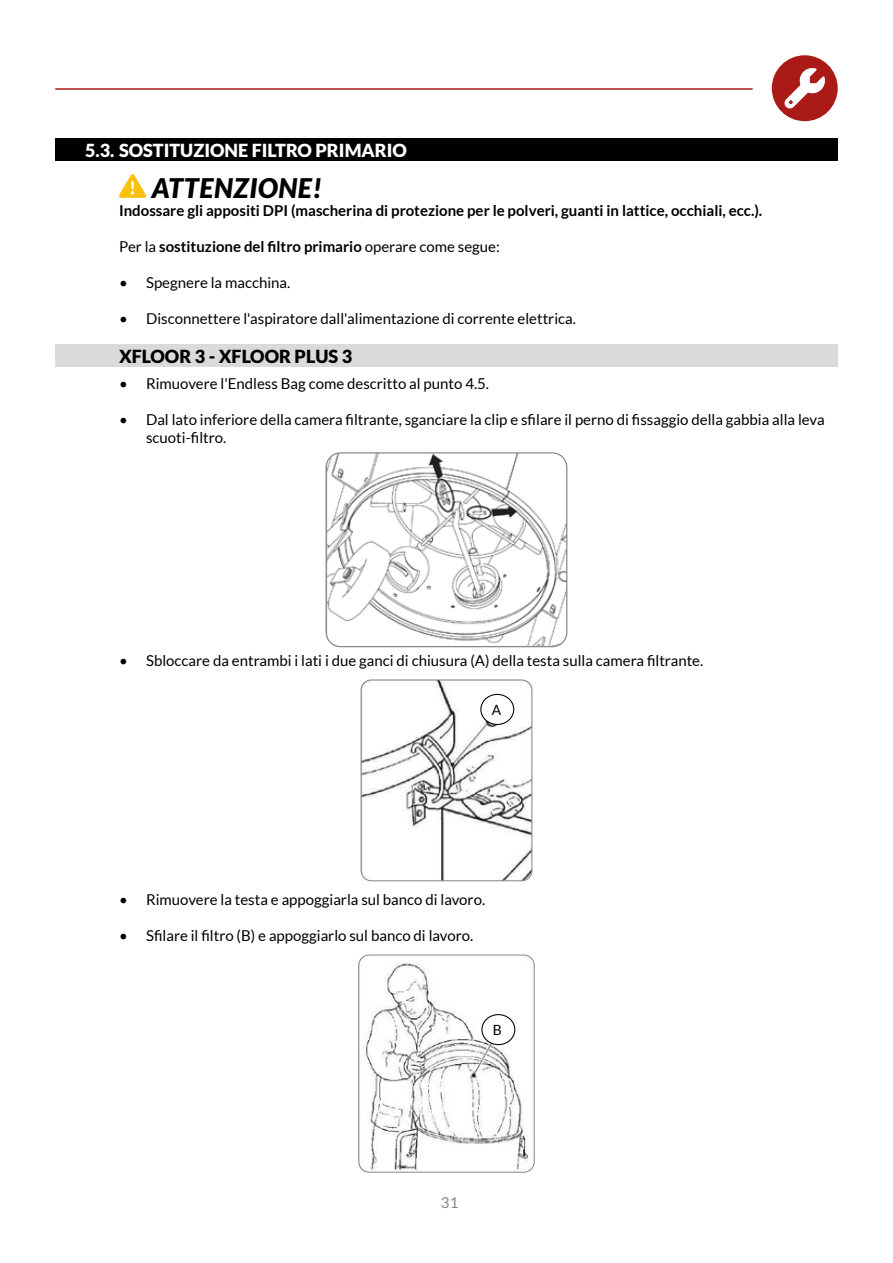
<style>
.page{position:relative;width:893px;height:1263px;background:#fff}
.page>*{position:absolute;margin:0;border:0;box-sizing:border-box;transform-origin:0 0}
.t1{font:italic 900 27px "Lato";letter-spacing:.025em;color:#000}
.t2{font:900 18px "Lato";color:#fff}
.t3{font:900 18px "Lato";color:#000}
.t4{font:15px/18px "Lato";color:#000}
.t5{font:700 15px "Lato";color:#000}
.t6{font:15px "Lato";color:#868686}
.t7{font:14.1px "Lato";color:#000}
.s1{font-weight:400}
</style>
<div class="page">
<div style="left:55px;top:138px;width:783px;height:23px;background:#000"></div>
<div style="left:55px;top:344px;width:783px;height:23px;background:#dadada"></div>
<svg style="left:119px;top:174px;width:27px;height:24px"></svg>
<hr style="left:55px;top:88px;width:698px;height:2px;background:#aa1a17">
<div style="left:772px;top:55px;width:66px;height:66px;background:#aa1a17;border-radius:50%"></div>
<svg style="left:784px;top:68px;width:41px;height:40px"></svg>
<img style="left:326px;top:454px;width:241px;height:192px">
<div style="left:326px;top:452px;width:241px;height:195px;border:1px solid #868686;border-radius:14px"></div>
<img style="left:361px;top:681px;width:171px;height:200px">
<div style="left:361px;top:679px;width:171px;height:202px;border:1px solid #868686;border-radius:10px"></div>
<div style="left:481px;top:694px;width:33px;height:30px;background:#fff;border-radius:50%"></div>
<div style="left:480px;top:694px;width:34px;height:31px;border:1px solid #000;border-radius:50%"></div>
<img style="left:359px;top:956px;width:175px;height:216px">
<div style="left:358px;top:954px;width:177px;height:218px;border:1px solid #8c8b8b;border-radius:10px"></div>
<div style="left:482px;top:1014px;width:33px;height:31px;background:#fff;border-radius:50%"></div>
<div style="left:481px;top:1014px;width:34px;height:31px;border:1px solid #000;border-radius:50%"></div>
<p class="t2" style="left:85px;top:140px;width:323px">5.3. SOSTITUZIONE FILTRO PRIMARIO</p>
<h1 class="t1" style="left:152px;top:172px;width:172px">ATTENZIONE!</h1>
<p class="t5" style="left:119px;top:202px;width:645px">Indossare gli appositi DPI (mascherina di protezione per le polveri, guanti in lattice, occhiali, ecc.).</p>
<p class="t5" style="left:119px;top:238px;width:382px"><span class="s1">Per la</span> sostituzione del filtro primario <span class="s1">operare come segue:</span></p>
<p class="t4" style="left:119px;top:273px;width:173px">• Spegnere la macchina.</p>
<p class="t4" style="left:119px;top:309px;width:458px">• Disconnettere l'aspiratore dall'alimentazione di corrente elettrica.</p>
<p class="t3" style="left:119px;top:346px;width:235px">XFLOOR 3 - XFLOOR PLUS 3</p>
<p class="t4" style="left:119px;top:375px;width:372px">• Rimuovere l'Endless Bag come descritto al punto 4.5.</p>
<p class="t4" style="left:146px;top:411px;width:680px;text-indent:-27px">• Dal lato inferiore della camera filtrante, sganciare la clip e sfilare il perno di fissaggio della gabbia alla leva scuoti-filtro.</p>
<p class="t4" style="left:119px;top:651px;width:586px">• Sbloccare da entrambi i lati i due ganci di chiusura (A) della testa sulla camera filtrante.</p>
<p class="t7" style="left:492px;top:702px;width:11px">A</p>
<p class="t4" style="left:119px;top:891px;width:368px">• Rimuovere la testa e appoggiarla sul banco di lavoro.</p>
<p class="t4" style="left:119px;top:927px;width:356px">• Sfilare il filtro (B) e appoggiarlo sul banco di lavoro.</p>
<p class="t7" style="left:493px;top:1022px;width:11px">B</p>
<p class="t6" style="left:441px;top:1194px;width:19px">31</p>
</div>
